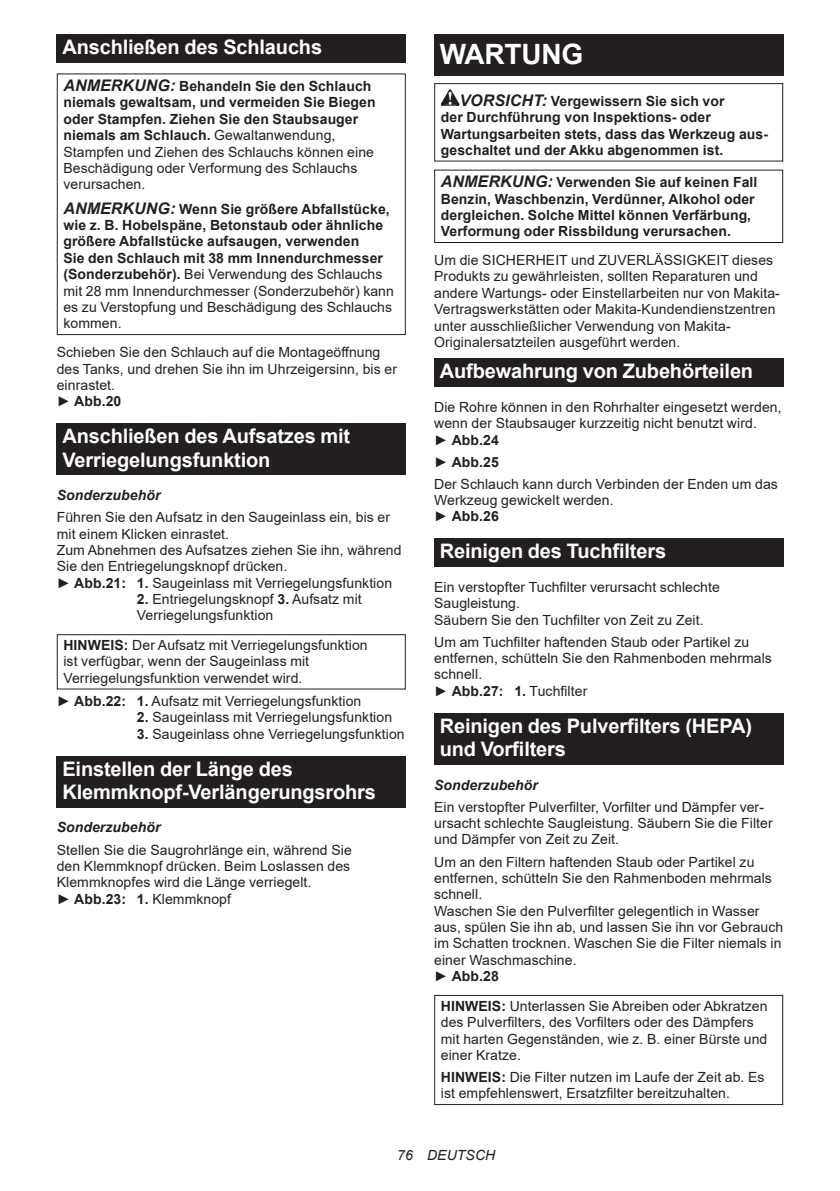
<style>
.page{position:relative;width:840px;height:1191px;background:#fff}
.page>*{position:absolute;margin:0;border:0;box-sizing:border-box;transform-origin:0 0}
.t1{font:700 28px "Arial";letter-spacing:-.01em;color:#fff}
.t2{font:700 20px/23.4px "Arial";letter-spacing:-.01em;color:#fff}
.t3{font:14px/16.4px "Arial";letter-spacing:.005em;color:#231f20}
.t4{font:700 14px/16.4px "Arial";letter-spacing:.005em;color:#231f20}
.t5{font:italic 700 14px "Arial";letter-spacing:.005em;color:#231f20}
.t6{font:italic 14px "Arial";letter-spacing:.005em;color:#231f20}
.s1{font-style:italic;font-size:16px}
.s2{font-weight:400}
.s3{font-weight:700}
</style>
<div class="page">
<div style="left:57px;top:34px;width:348px;height:29px;background:#231f20"></div>
<div style="left:57px;top:73px;width:348px;height:262px;border:1px solid #231f20"></div>
<div style="left:57px;top:423px;width:348px;height:52px;background:#231f20"></div>
<div style="left:57px;top:634px;width:348px;height:55px;border:1px solid #231f20"></div>
<div style="left:57px;top:755px;width:348px;height:52px;background:#231f20"></div>
<div style="left:434px;top:34px;width:348px;height:41px;background:#231f20"></div>
<svg style="left:440px;top:89px;width:19px;height:17px"></svg>
<div style="left:434px;top:83px;width:348px;height:79px;border:1px solid #231f20"></div>
<div style="left:434px;top:170px;width:348px;height:73px;border:1px solid #231f20"></div>
<div style="left:434px;top:358px;width:348px;height:29px;background:#231f20"></div>
<div style="left:434px;top:538px;width:348px;height:29px;background:#231f20"></div>
<div style="left:434px;top:713px;width:348px;height:51px;background:#231f20"></div>
<div style="left:434px;top:995px;width:348px;height:110px;border:1px solid #231f20"></div>
<h2 class="t2" style="left:62px;top:36px;width:261px">Anschließen des Schlauchs</h2>
<p class="t4" style="left:63px;top:78px;width:313px"><span class="s1">ANMERKUNG:</span> Behandeln Sie den Schlauch niemals gewaltsam, und vermeiden Sie Biegen oder Stampfen. Ziehen Sie den Staubsauger niemals am Schlauch. <span class="s2">Gewaltanwendung, Stampfen und Ziehen des Schlauchs können eine Beschädigung oder Verformung des Schlauchs verursachen.</span></p>
<p class="t4" style="left:63px;top:201px;width:332px"><span class="s1">ANMERKUNG:</span> Wenn Sie größere Abfallstücke, wie z. B. Hobelspäne, Betonstaub oder ähnliche größere Abfallstücke aufsaugen, verwenden<br>Sie den Schlauch mit 38 mm Innendurchmesser (Sonderzubehör). <span class="s2">Bei Verwendung des Schlauchs mit 28 mm Innendurchmesser (Sonderzubehör) kann es zu Verstopfung und Beschädigung des Schlauchs kommen.</span></p>
<p class="t3" style="left:57px;top:344px;width:341px">Schieben Sie den Schlauch auf die Montageöffnung des Tanks, und drehen Sie ihn im Uhrzeigersinn, bis er einrastet.<br>► <span class="s3">Abb.20</span></p>
<h2 class="t2" style="left:62px;top:425px;width:289px">Anschließen des Aufsatzes mit<br>Verriegelungsfunktion</h2>
<p class="t5" style="left:57px;top:486px;width:105px">Sonderzubehör</p>
<p class="t3" style="left:57px;top:509px;width:346px">Führen Sie den Aufsatz in den Saugeinlass ein, bis er mit einem Klicken einrastet.<br>Zum Abnehmen des Aufsatzes ziehen Sie ihn, während Sie den Entriegelungsknopf drücken.<br>► <span class="s3">Abb.21: 1.</span> Saugeinlass mit Verriegelungsfunktion</p>
<p class="t3" style="left:137px;top:591px;width:226px"><span class="s3">2.</span> Entriegelungsknopf <span class="s3">3.</span> Aufsatz mit<br>Verriegelungsfunktion</p>
<p class="t3" style="left:63px;top:637px;width:305px"><span class="s3">HINWEIS:</span> Der Aufsatz mit Verriegelungsfunktion ist verfügbar, wenn der Saugeinlass mit<br>Verriegelungsfunktion verwendet wird.</p>
<p class="t3" style="left:57px;top:692px;width:306px">► <span class="s3">Abb.22: 1.</span> Aufsatz mit Verriegelungsfunktion</p>
<p class="t3" style="left:137px;top:709px;width:256px"><span class="s3">2.</span> Saugeinlass mit Verriegelungsfunktion</p>
<p class="t3" style="left:137px;top:725px;width:269px"><span class="s3">3.</span> Saugeinlass ohne Verriegelungsfunktion</p>
<h2 class="t2" style="left:62px;top:757px;width:315px">Einstellen der Länge des<br>Klemmknopf-Verlängerungsrohrs</h2>
<p class="t5" style="left:57px;top:818px;width:105px">Sonderzubehör</p>
<p class="t3" style="left:57px;top:841px;width:296px">Stellen Sie die Saugrohrlänge ein, während Sie den Klemmknopf drücken. Beim Loslassen des Klemmknopfes wird die Länge verriegelt.<br>► <span class="s3">Abb.23: 1.</span> Klemmknopf</p>
<h1 class="t1" style="left:439px;top:34px;width:145px">WARTUNG</h1>
<p class="t4" style="left:440px;top:93px;width:328px;text-indent:19px"><span class="s1">VORSICHT:</span> Vergewissern Sie sich vor<br>der Durchführung von Inspektions- oder Wartungsarbeiten stets, dass das Werkzeug aus&shy;geschaltet und der Akku abgenommen ist.</p>
<p class="t4" style="left:440px;top:174px;width:318px"><span class="s1">ANMERKUNG:</span> Verwenden Sie auf keinen Fall Benzin, Waschbenzin, Verdünner, Alkohol oder dergleichen. Solche Mittel können Verfärbung, Verformung oder Rissbildung verursachen.</p>
<p class="t3" style="left:434px;top:252px;width:347px">Um die SICHERHEIT und ZUVERLÄSSIGKEIT dieses Produkts zu gewährleisten, sollten Reparaturen und andere Wartungs- oder Einstellarbeiten nur von Makita-Vertragswerkstätten oder Makita-Kundendienstzentren unter ausschließlicher Verwendung von Makita-Originalersatzteilen ausgeführt werden.</p>
<h2 class="t2" style="left:439px;top:360px;width:314px">Aufbewahrung von Zubehörteilen</h2>
<p class="t3" style="left:434px;top:398px;width:349px">Die Rohre können in den Rohrhalter eingesetzt werden, wenn der Staubsauger kurzzeitig nicht benutzt wird.<br>► <span class="s3">Abb.24</span></p>
<p class="t3" style="left:434px;top:450px;width:345px;line-height:22px">► <span class="s3">Abb.25<br></span>Der Schlauch kann durch Verbinden der Enden um das</p>
<p class="t3" style="left:434px;top:492px;width:181px">Werkzeug gewickelt werden. ► <span class="s3">Abb.26</span></p>
<h2 class="t2" style="left:439px;top:540px;width:228px">Reinigen des Tuchfilters</h2>
<p class="t3" style="left:434px;top:578px;width:287px">Ein verstopfter Tuchfilter verursacht schlechte<br>Saugleistung.<br>Säubern Sie den Tuchfilter von Zeit zu Zeit.</p>
<p class="t3" style="left:434px;top:633px;width:339px">Um am Tuchfilter haftenden Staub oder Partikel zu entfernen, schütteln Sie den Rahmenboden mehrmals schnell.<br>► <span class="s3">Abb.27: 1.</span> Tuchfilter</p>
<h2 class="t2" style="left:439px;top:714px;width:313px">Reinigen des Pulverfilters (HEPA) und Vorfilters</h2>
<p class="t5" style="left:434px;top:775px;width:105px">Sonderzubehör</p>
<p class="t3" style="left:434px;top:798px;width:340px">Ein verstopfter Pulverfilter, Vorfilter und Dämpfer ver&shy;ursacht schlechte Saugleistung. Säubern Sie die Filter und Dämpfer von Zeit zu Zeit.</p>
<p class="t3" style="left:434px;top:853px;width:350px">Um an den Filtern haftenden Staub oder Partikel zu entfernen, schütteln Sie den Rahmenboden mehrmals schnell.<br>Waschen Sie den Pulverfilter gelegentlich in Wasser aus, spülen Sie ihn ab, und lassen Sie ihn vor Gebrauch im Schatten trocknen. Waschen Sie die Filter niemals in einer Waschmaschine.<br>► <span class="s3">Abb.28</span></p>
<p class="t3" style="left:440px;top:997px;width:328px"><span class="s3">HINWEIS:</span> Unterlassen Sie Abreiben oder Abkratzen des Pulverfilters, des Vorfilters oder des Dämpfers mit harten Gegenständen, wie z. B. einer Bürste und einer Kratze.</p>
<p class="t3" style="left:440px;top:1068px;width:325px"><span class="s3">HINWEIS:</span> Die Filter nutzen im Laufe der Zeit ab. Es ist empfehlenswert, Ersatzfilter bereitzuhalten.</p>
<p class="t6" style="left:397px;top:1146px;width:99px">76 DEUTSCH</p>
</div>
